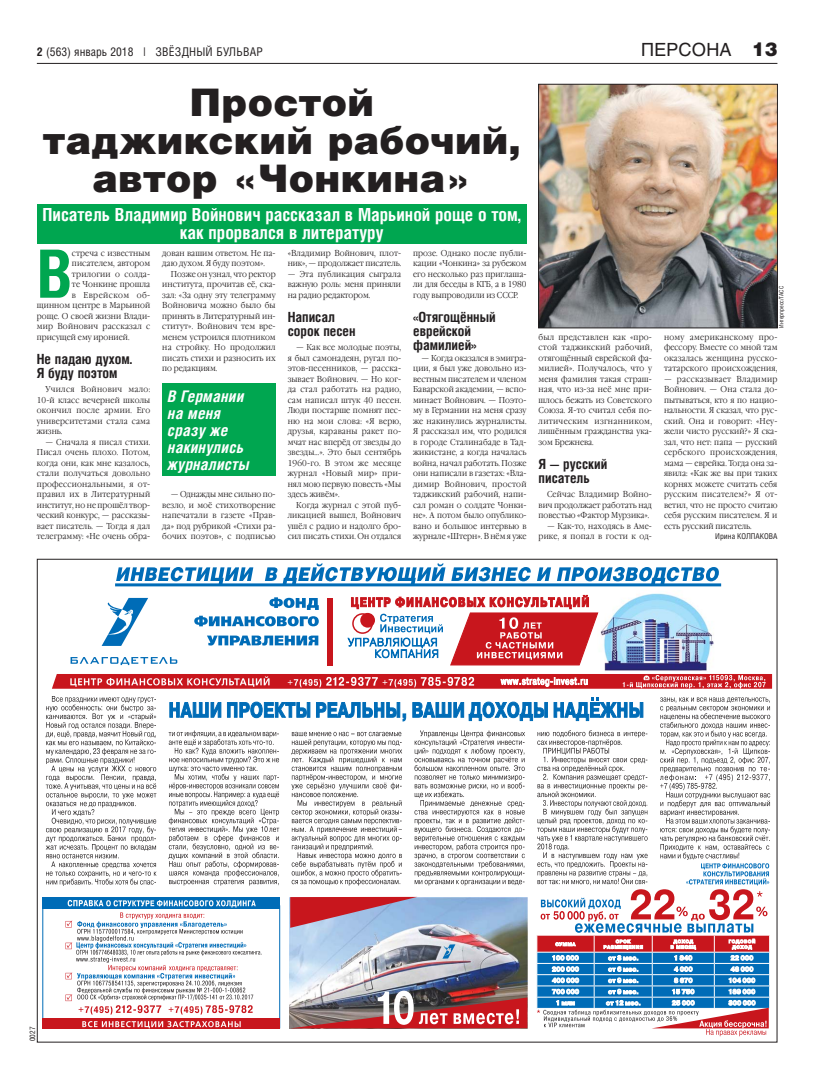
<style>
.page{position:relative;width:820px;height:1078px;background:#fff}
.page>*{position:absolute;margin:0;border:0;box-sizing:border-box;transform-origin:0 0}
.t1{font:700 66.6px "Helios Cond";color:#00a650}
.t2{font:900 38px/38px "Helios";letter-spacing:.01em;color:#231f20;text-align:center}
.t3{font:700 18px/18px "Helios Cond";color:#fff;text-align:center}
.t4{font:18px "Helios";letter-spacing:.01em;color:#231f20}
.t5{font:italic 700 16px/17px "Helios Cond";letter-spacing:.02em;color:#fff}
.t6{font:700 14px/14px "Helios Cond";color:#231f20}
.t7{font:12px "Helios Cond";letter-spacing:.02em;color:#231f20}
.t8{font:300 8.5px/10.5px "Garamond C";letter-spacing:.005em;color:#231f20;text-align:justify;scale:.9 1}
.t9{font:300 8.5px "Garamond C";letter-spacing:.025em;color:#231f20;scale:.9 1}
.t10{font:300 8.5px "Garamond C";letter-spacing:.06em;color:#231f20;scale:.9 1}
.t11{font:8px "Helios Cond";color:#231f20}
.t12{font:7.5px "Helios Cond";color:#231f20}
.t13{font:6px "Helios Cond";color:#231f20}
.s1{font-weight:700}
.s2{font-weight:900;font-size:19px}
</style>
<div class="page">
<hr style="left:37px;top:63px;width:740px;height:1px;background:#231f20">
<img style="left:600px;top:593px;width:114px;height:78px">
<svg style="left:116px;top:563px;width:602px;height:20px"></svg>
<svg style="left:70px;top:657px;width:107px;height:8px"></svg>
<svg style="left:102px;top:597px;width:46px;height:48px"></svg>
<svg style="left:207px;top:635px;width:111px;height:10px"></svg>
<svg style="left:194px;top:597px;width:124px;height:29px"></svg>
<svg style="left:347px;top:595px;width:252px;height:71px"></svg>
<div style="left:327px;top:597px;width:6px;height:68px;background:#c8161d"></div>
<hr style="left:115px;top:583px;width:605px;height:3px;background:#006cb7">
<svg style="left:52px;top:674px;width:719px;height:14px;background:#d3454b"></svg>
<svg style="left:46px;top:696px;width:724px;height:339px"></svg>
<div style="left:37px;top:204px;width:489px;height:39px;background:#00a650"></div>
<div style="left:162px;top:383px;width:113px;height:92px;background:#00a650"></div>
<img style="left:540px;top:86px;width:235px;height:240px">
<div style="left:538px;top:84px;width:239px;height:244px;border:1px solid #231f20"></div>
<h3 class="t7" style="left:37px;top:48px;width:227px"><span class="s1">2</span> (563) январь 2018 | ЗВЁЗДНЫЙ БУЛЬВАР</h3>
<h3 class="t4" style="left:641px;top:43px;width:138px">ПЕРСОНА <span class="s2">13</span></h3>
<h2 class="t2" style="left:43px;top:83px;width:479px">Простой<br>таджикский рабочий, автор «Чонкина»</h2>
<h3 class="t3" style="left:42px;top:206px;width:479px">Писатель Владимир Войнович рассказал в Марьиной роще о том, как прорвался в литературу</h3>
<h1 class="t1" style="left:37px;top:236px;width:37px">В</h1>
<p class="t8" style="left:72px;top:248px;width:88px">стреча с известным</p>
<p class="t8" style="left:72px;top:258px;width:88px">писателем, автором</p>
<p class="t9" style="left:72px;top:270px;width:88px">трилогии о солда-</p>
<p class="t8" style="left:72px;top:279px;width:88px">те Чонкине про шла</p>
<p class="t10" style="left:72px;top:290px;width:88px">в Еврейском об-</p>
<p class="t8" style="left:37px;top:300px;width:127px">щинном центре в Марьиной</p>
<p class="t8" style="left:37px;top:311px;width:127px">роще. О своей жизни Влади-</p>
<p class="t9" style="left:37px;top:322px;width:127px">мир Войнович рассказал с</p>
<p class="t8" style="left:37px;top:332px;width:104px">присущей ему иронией.</p>
<h3 class="t6" style="left:37px;top:352px;width:97px">Не падаю духом.<br>Я буду поэтом</h3>
<p class="t8" style="left:37px;top:384px;width:127px;text-indent:9px">Учился Войнович мало:<br>10-й класс вечерней школы окончил после армии. Его университетами стала сама жизнь.</p>
<p class="t8" style="left:37px;top:436px;width:127px;text-indent:9px">— Сначала я писал стихи.<br>Писал очень плохо. Потом, когда они, как мне казалось, стали получаться довольно профессиональными, я от&shy;правил их в Литературный институт, но не прошёл твор&shy;ческий конкурс, — рассказы&shy;вает писатель. — Тогда я дал телеграмму: «Не очень обра-</p>
<p class="t8" style="left:162px;top:248px;width:127px">дован вашим ответом. Не па&shy;даю духом. Я буду поэтом».</p>
<p class="t8" style="left:162px;top:269px;width:127px;text-indent:9px">Позже он узнал, что ректор института, прочитав её, ска&shy;зал: «За одну эту телеграмму Войновича можно было бы принять в Литературный ин&shy;ститут». Войнович тем вре&shy;менем устроился плотником на стройку. Но продолжил писать стихи и разносить их по редакциям.</p>
<h3 class="t5" style="left:168px;top:387px;width:83px">В Германии на меня сразу же накинулись журналисты</h3>
<p class="t8" style="left:162px;top:489px;width:127px;text-indent:9px">— Однажды мне сильно по&shy;везло, и моё стихотворение напечатали в газете «Прав&shy;да» под рубрикой «Стихи ра&shy;бочих поэтов», с подписью</p>
<p class="t8" style="left:287px;top:248px;width:127px">«Владимир Войнович, плот&shy;ник», — продолжает писатель.</p>
<p class="t8" style="left:287px;top:269px;width:127px">— Эта публикация сыграла важную роль: меня приняли на радио редактором.</p>
<h3 class="t6" style="left:287px;top:310px;width:69px">Написал сорок песен</h3>
<p class="t8" style="left:287px;top:342px;width:127px;text-indent:9px">— Как все молодые поэты, я был самонадеян, ругал по&shy;этов-песенников, — расска&shy;зывает Войнович. — Но ког&shy;да стал работать на радио, сам написал штук 40 песен.<br>Люди постарше помнят пес&shy;ню на мои слова: «Я верю, друзья, караваны ракет по&shy;мчат нас вперёд от звезды до звезды...». Это был сентябрь 1960-го. В этом же месяце журнал «Новый мир» при&shy;нял мою первую повесть «Мы здесь живём».</p>
<p class="t8" style="left:287px;top:499px;width:127px;text-indent:9px">Когда журнал с этой пуб&shy;ликацией вышел, Войнович ушёл с радио и надолго бро&shy;сил писать стихи. Он отдался</p>
<p class="t8" style="left:413px;top:248px;width:127px">прозе. Однако после публи&shy;кации «Чонкина» за рубежом его несколько раз приглаша&shy;ли для беседы в КГБ, а в 1980 году выпроводили из СССР.</p>
<h3 class="t6" style="left:413px;top:310px;width:84px">«Отягощённый еврейской фамилией»</h3>
<p class="t8" style="left:413px;top:353px;width:127px;text-indent:9px">— Когда оказался в эмигра&shy;ции, я был уже довольно из&shy;вестным писателем и членом Баварской академии, — вспо&shy;минает Войнович. — Поэто&shy;му в Германии на меня сразу же накинулись журналисты.<br>Я рассказал им, что родился в городе Сталинабаде в Тад&shy;жикистане, а когда началась война, начал работать. Позже они написали в газетах: «Вла&shy;димир Войнович, простой таджикский рабочий, напи&shy;сал роман о солдате Чонки&shy;не». А потом было опублико&shy;вано и большое интервью в журнале «Штерн». В нём я уже</p>
<p class="t8" style="left:538px;top:332px;width:127px">был представлен как «про&shy;стой таджикский рабочий, отягощённый еврейской фа&shy;милией». Получалось, что у меня фамилия такая страш&shy;ная, что из-за неё мне при&shy;шлось бежать из Советского Союза. Я-то считал себя по&shy;литическим изгнанником, лишённым гражданства ука&shy;зом Брежнева.</p>
<h3 class="t6" style="left:538px;top:457px;width:70px">Я — русский писатель</h3>
<p class="t8" style="left:538px;top:489px;width:127px;text-indent:9px">Сейчас Владимир Войно&shy;вич продолжает работать над повестью «Фактор Мурзика».</p>
<p class="t8" style="left:538px;top:520px;width:127px;text-align:right">— Как-то, находясь в Аме&shy;рике, я попал в гости к од-</p>
<p class="t13" style="left:778px;top:328px;width:43px;rotate:-90deg">Интерпресс/ТАСС</p>
<p class="t8" style="left:663px;top:332px;width:127px">ному американскому про&shy;фессору. Вместе со мной там оказалась женщина русско&shy;татарского происхождения,</p>
<p class="t8" style="left:663px;top:374px;width:127px">— рассказывает Владимир Войнович. — Она стала до&shy;пытываться, кто я по нацио&shy;нальности. Я сказал, что рус&shy;ский. Она и говорит: «Неу&shy;жели чисто русский?» Я ска&shy;зал, что нет: папа — русский сербского происхождения, мама — еврейка. Тогда она за&shy;явила: «Как же вы при таких корнях можете считать себя русским писателем?» Я от&shy;ветил, что не просто считаю себя русским писателем. Я и есть русский писатель.</p>
<p class="t11" style="left:715px;top:533px;width:64px">Ирина КОЛПАКОВА</p>
<p class="t12" style="left:30px;top:1040px;width:16px;rotate:-90deg">0027</p>
</div>
